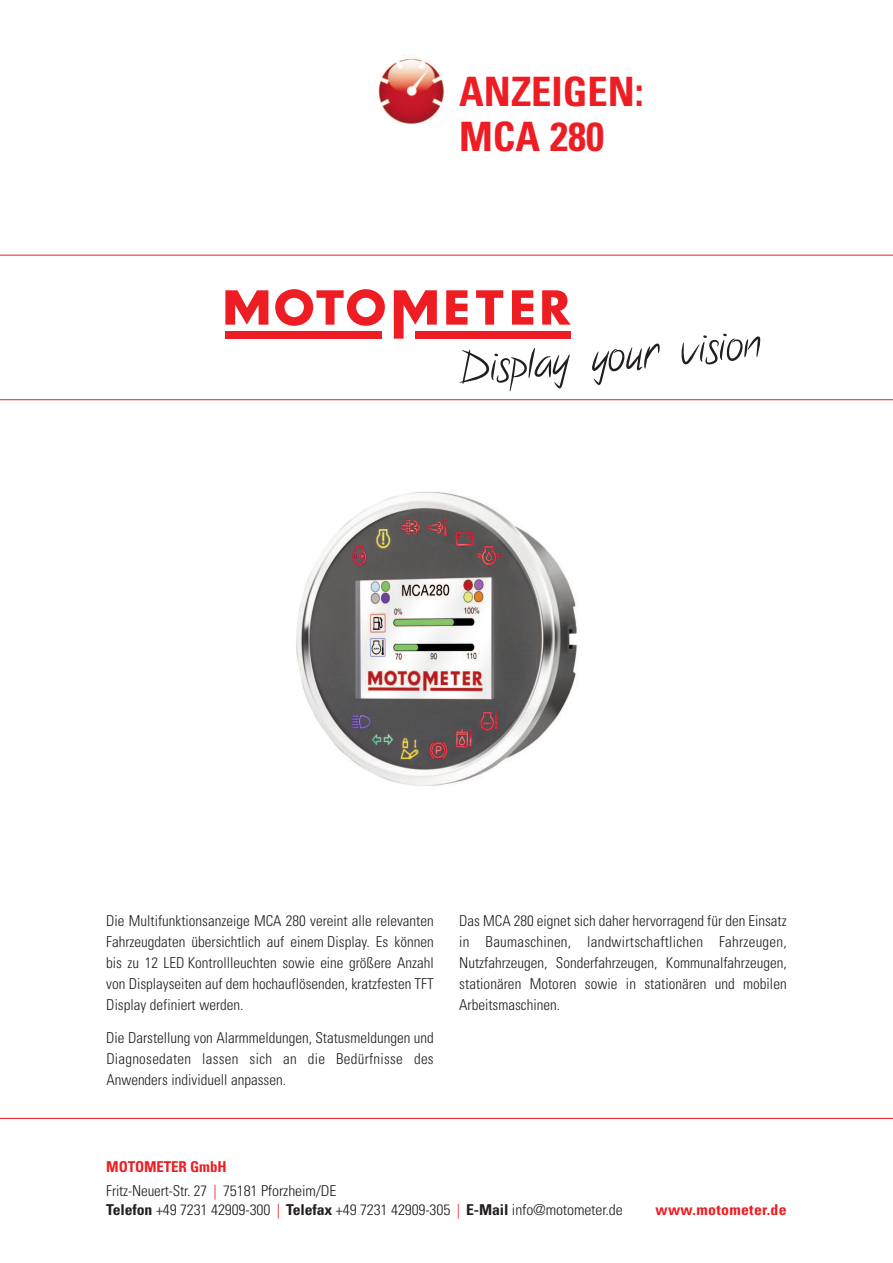
<style>
.page{position:relative;width:893px;height:1263px;background:#fff}
.page>*{position:absolute;margin:0;border:0;box-sizing:border-box;transform-origin:0 0}
.t1{font:700 condensed 40.5px/45px "Univers LT";color:#ee1d23}
.t2{font:300 condensed 15px/21px "Univers LT";color:#231f20;text-align:justify}
.t3{font:300 condensed 15px "Univers LT";color:#231f20;scale:1.05 1}
.t4{font:700 condensed 15px "Univers LT";letter-spacing:.02em;color:#ee1d23;scale:1.05 1}
.s1{font-weight:700;color:#ee1d23}
.s2{color:#ee1d23}
.s3{font-weight:700}
</style>
<div class="page">
<hr style="left:0;top:255px;width:893px;height:1px;background:#ee1d23">
<hr style="left:0;top:399px;width:893px;height:1px;background:#ee1d23">
<hr style="left:0;top:1118px;width:893px;height:1px;background:#ee1d23">
<svg style="left:459px;top:348px;width:111px;height:43px"></svg>
<svg style="left:592px;top:343px;width:68px;height:42px"></svg>
<svg style="left:682px;top:334px;width:78px;height:30px"></svg>
<div style="left:225px;top:331px;width:157px;height:8px;background:#ee1d23"></div>
<div style="left:415px;top:331px;width:156px;height:8px;background:#ee1d23"></div>
<svg style="left:225px;top:290px;width:43px;height:35px"></svg>
<svg style="left:394px;top:290px;width:43px;height:49px"></svg>
<svg style="left:275px;top:289px;width:110px;height:37px"></svg>
<svg style="left:446px;top:290px;width:21px;height:35px"></svg>
<svg style="left:476px;top:290px;width:27px;height:35px"></svg>
<svg style="left:512px;top:290px;width:21px;height:35px"></svg>
<svg style="left:542px;top:290px;width:29px;height:35px"></svg>
<img style="left:377px;top:55px;width:67px;height:69px">
<img style="left:296px;top:491px;width:282px;height:295px">
<h1 class="t1" style="left:459px;top:69px;width:186px">ANZEIGEN:<br>MCA 280</h1>
<p class="t2" style="left:106px;top:910px;width:329px">Die Multifunktionsanzeige MCA 280 vereint alle relevanten Fahrzeugdaten übersichtlich auf einem Display. Es können bis zu 12 LED Kontrollleuchten sowie eine größere Anzahl von Displayseiten auf dem hochauflösenden, kratzfesten TFT Display definiert werden.</p>
<p class="t2" style="left:106px;top:1028px;width:329px">Die Darstellung von Alarmmeldungen, Statusmeldungen und Diagnosedaten lassen sich an die Bedürfnisse des Anwenders individuell anpassen.</p>
<p class="t2" style="left:459px;top:910px;width:329px">Das MCA 280 eignet sich daher hervorragend für den Einsatz in Baumaschinen, landwirtschaftlichen Fahrzeugen, Nutzfahrzeugen, Sonderfahrzeugen, Kommunalfahrzeugen, stationären Motoren sowie in stationären und mobilen Arbeitsmaschinen.</p>
<p class="t2" style="left:106px;top:1154px;width:232px;line-height:23.7px"><span class="s1">MOTOMETER GmbH<br></span>Fritz-Neuert-Str. 27 <span class="s2">|</span> 75181 Pforzheim/DE</p>
<p class="t3" style="left:106px;top:1201px;width:493px"><span class="s3">Telefon</span> +49 7231 42909-300 <span class="s2">|</span> <span class="s3">Telefax</span> +49 7231 42909-305 <span class="s2">|</span> <span class="s3">E-Mail</span> info@motometer.de</p>
<p class="t4" style="left:655px;top:1200px;width:127px">www.motometer.de</p>
</div>
